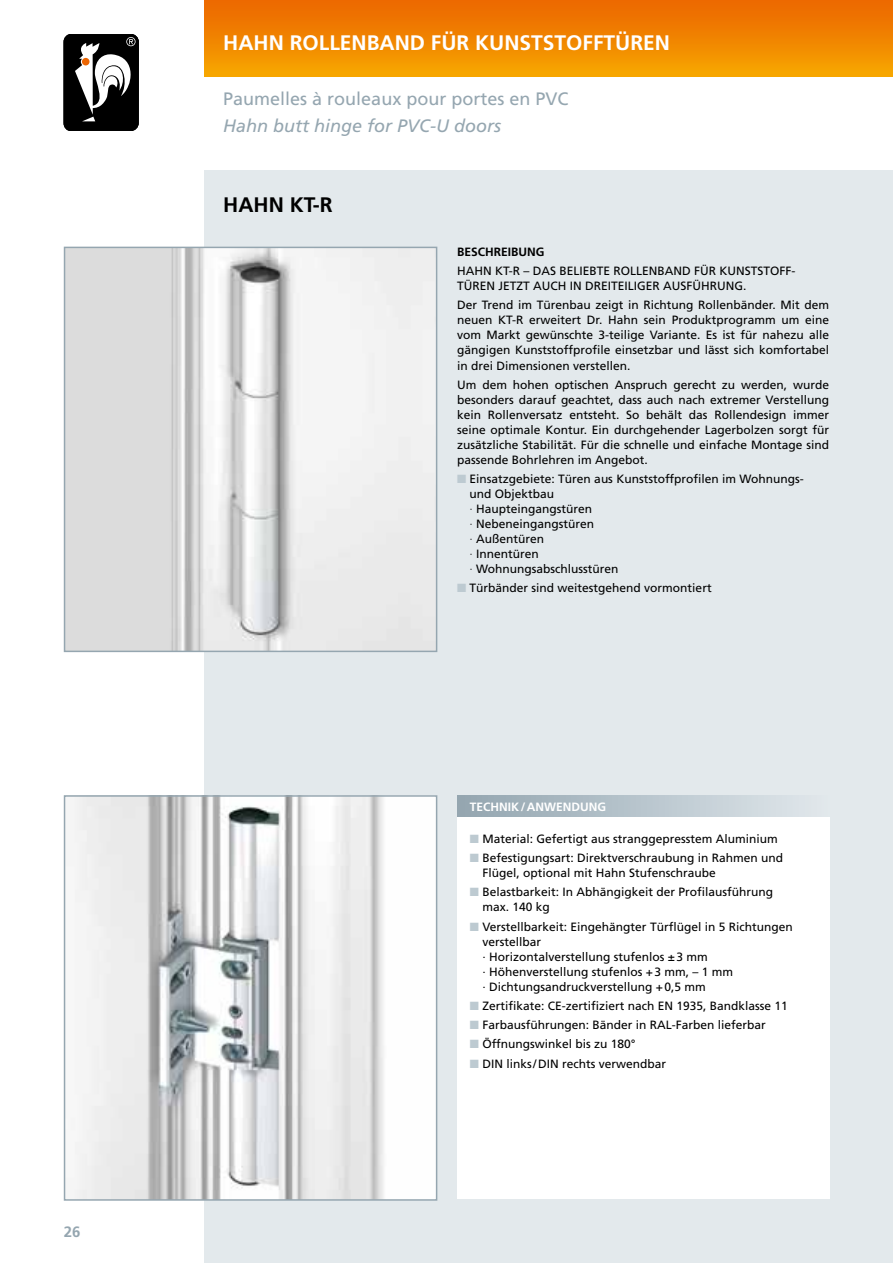
<style>
.page{position:relative;width:893px;height:1263px;background:#fff}
.page>*{position:absolute;margin:0;border:0;box-sizing:border-box;transform-origin:0 0}
.t1{font:700 21px "Frutiger";color:#fff}
.t2{font:700 21px "Frutiger";color:#000}
.t3{font:18px "Frutiger";color:#95a6b0}
.t4{font:italic 18px "Frutiger";color:#95a6b0}
.t5{font:700 15px "Frutiger";color:#95a6b0}
.t6{font:12px/15px "Frutiger";color:#000}
.t7{font:700 12px "Frutiger";color:#fff}
.t8{font:700 12px "Frutiger";color:#000}
.s1{color:#bdcad1}
.s2{font-weight:300}
</style>
<div class="page">
<div style="left:64px;top:34px;width:74px;height:97px;background:#000;border-radius:8px"></div>
<div style="left:64px;top:34px;width:75px;height:97px;border:1px solid #000;border-radius:8px"></div>
<svg style="left:75px;top:37px;width:62px;height:84px"></svg>
<div style="left:204px;top:0;width:689px;height:77px;background:linear-gradient(to bottom,#eb6500,#f7a700)"></div>
<div style="left:204px;top:170px;width:689px;height:1093px;background:#e3e9ec"></div>
<img style="left:67px;top:250px;width:367px;height:399px">
<div style="left:64px;top:247px;width:373px;height:405px;border:2px solid #95a6b0"></div>
<img style="left:74px;top:798px;width:360px;height:400px">
<div style="left:64px;top:795px;width:373px;height:406px;border:2px solid #95a6b0"></div>
<div style="left:457px;top:795px;width:372px;height:404px;background:#fff"></div>
<div style="left:457px;top:795px;width:372px;height:21px;background:linear-gradient(to right,#92a4af,#e1e8ec)"></div>
<p class="t5" style="left:64px;top:1223px;width:18px">26</p>
<h1 class="t1" style="left:223px;top:31px;width:433px">HAHN ROLLEN BAND FÜR KUNSTSTOFFTÜREN</h1>
<h2 class="t3" style="left:223px;top:88px;width:347px">Paumelles à rouleaux pour portes en PVC</h2>
<h2 class="t4" style="left:223px;top:115px;width:280px">Hahn butt hinge for PVC-U doors</h2>
<h1 class="t2" style="left:223px;top:192px;width:109px">HAHN KT-R</h1>
<p class="t8" style="left:457px;top:245px;width:89px">BESCHREIBUNG</p>
<p class="t6" style="left:457px;top:263px;width:18px">Hahn</p>
<p class="t6" style="left:495px;top:263px;width:47px">KT-R – das</p>
<p class="t6" style="left:560px;top:263px;width:8px">beliebte</p>
<p class="t6" style="left:614px;top:263px;width:16px">Rollenband</p>
<p class="t6" style="left:694px;top:263px;width:41px">für Kunststoff-</p>
<p class="t6" style="left:457px;top:278px;width:24px">türen</p>
<p class="t6" style="left:498px;top:278px;width:8px">jetzt</p>
<p class="t6" style="left:533px;top:278px;width:10px">auch</p>
<p class="t6" style="left:570px;top:278px;width:23px">in dreiteiliger</p>
<p class="t6" style="left:663px;top:278px;width:47px">Ausführung</p>
<p class="t6" style="left:457px;top:276px;width:374px;line-height:19.2px;text-indent:286px">.<br>Der Trend im Türenbau zeigt in Richtung Rollenbänder. Mit dem</p>
<p class="t6" style="left:457px;top:313px;width:374px;text-align:justify">neuen KT-R erweitert Dr. Hahn sein Produktprogramm um eine vom Markt gewünschte 3-teilige Variante. Es ist für nahezu alle gängigen Kunststoffprofile einsetzbar und lässt sich komfortabel in drei Dimensionen verstellen.</p>
<p class="t6" style="left:457px;top:377px;width:374px;text-align:justify">Um dem hohen optischen Anspruch gerecht zu werden, wurde besonders darauf geachtet, dass auch nach extremer Verstellung kein Rollenversatz entsteht. So behält das Rollendesign immer seine optimale Kontur. Ein durchgehender Lagerbolzen sorgt für zusätzliche Stabilität. Für die schnelle und einfache Montage sind passende Bohrlehren im Angebot.</p>
<p class="t6" style="left:470px;top:471px;width:336px;text-indent:-12px"><span class="s1">■</span> Einsatzgebiete: Türen aus Kunststoffprofilen im Wohnungs&shy;und Objektbau<br><span class="s2">·</span> Haupteingangstüren<br><span class="s2">·</span> Nebeneingangstüren<br><span class="s2">·</span> Außentüren<br><span class="s2">·</span> Innentüren<br><span class="s2">·</span> Wohnungsabschlusstüren</p>
<p class="t6" style="left:457px;top:580px;width:256px"><span class="s1">■</span> Türbänder sind weitestgehend vormontiert</p>
<p class="t7" style="left:470px;top:799px;width:95px">TECHNIK/ANWEND</p>
<p class="t7" style="left:580px;top:799px;width:27px">UNG</p>
<p class="t6" style="left:470px;top:831px;width:309px"><span class="s1">■</span> Material: Gefertigt aus stranggepresstem Aluminium</p>
<p class="t6" style="left:482px;top:850px;width:302px;text-indent:-12px"><span class="s1">■</span> Befestigungsart: Direktverschraubung in Rahmen und<br>Flügel, optional mit Hahn Stufenschraube</p>
<p class="t6" style="left:482px;top:885px;width:292px;text-indent:-12px"><span class="s1">■</span> Belastbarkeit: In Abhängigkeit der Profilausführung max. 140 kg</p>
<p class="t6" style="left:482px;top:919px;width:312px;text-indent:-12px"><span class="s1">■</span> Verstellbarkeit: Eingehängter Türflügel in 5 Richtungen verstellbar<br>· Horizontalverstellung stufenlos ±3 mm<br>· Höhenverstellung stufenlos +3 mm, – 1 mm<br>· Dichtungsandruckverstellung +0,5 mm</p>
<p class="t6" style="left:470px;top:998px;width:319px"><span class="s1">■</span> Zertifikate: CE-zertifiziert nach EN 1935, Bandklasse 11</p>
<p class="t6" style="left:470px;top:1017px;width:297px"><span class="s1">■</span> Farbausführungen: Bänder in RAL-Farben lieferbar</p>
<p class="t6" style="left:470px;top:1037px;width:167px"><span class="s1">■</span> Öffnungswinkel bis zu 180°</p>
<p class="t6" style="left:470px;top:1056px;width:198px"><span class="s1">■</span> DIN links/DIN rechts verwendbar</p>
</div>
